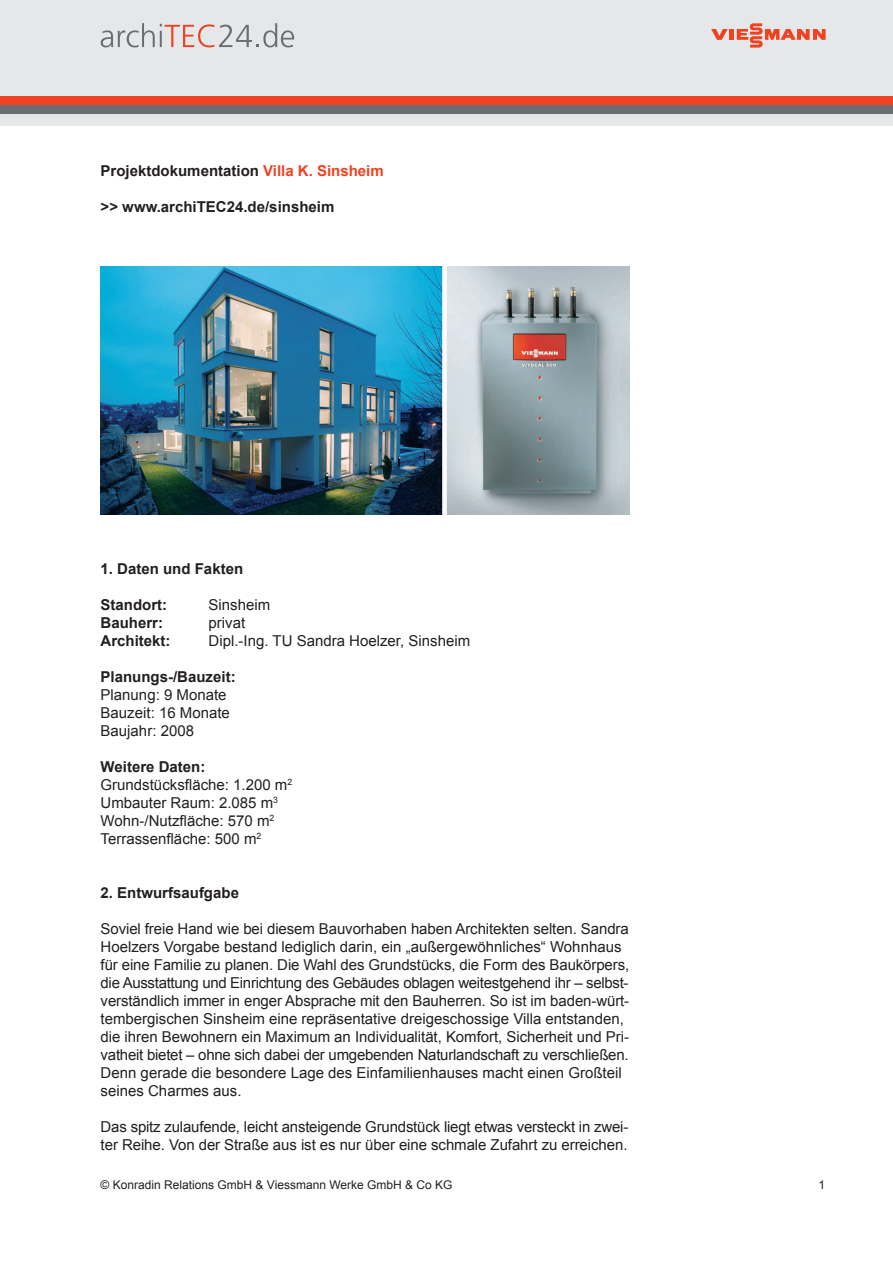
<style>
.page{position:relative;width:893px;height:1263px;background:#fff}
.page>*{position:absolute;margin:0;border:0;box-sizing:border-box;transform-origin:0 0}
.t1{font:15px/18px "Arial";letter-spacing:-.005em;color:#231f20}
.t2{font:700 15px "Arial";color:#231f20}
.t3{font:12px "Arial";color:#231f20}
.s1{color:#ef4222}
</style>
<div class="page">
<div style="left:0;top:0;width:893px;height:97px;background:#e6e7e9"></div>
<div style="left:0;top:97px;width:893px;height:8px;background:#ef4222"></div>
<div style="left:0;top:105px;width:893px;height:10px;background:#6c6d70"></div>
<div style="left:0;top:115px;width:893px;height:11px;background:#e6e7e9"></div>
<svg style="left:101px;top:23px;width:193px;height:24px"></svg>
<hr style="left:729px;top:29px;width:4px;height:11px;background:#ef4222">
<svg style="left:711px;top:29px;width:17px;height:11px"></svg>
<svg style="left:737px;top:23px;width:89px;height:25px"></svg>
<img style="left:101px;top:267px;width:528px;height:247px">
<p class="t2" style="left:101px;top:161px;width:285px">Projektdokumentation <span class="s1">Villa K. Sinsheim</span></p>
<p class="t2" style="left:101px;top:197px;width:235px">&gt;&gt; www.archiTEC24.de/sinsheim</p>
<p class="t2" style="left:101px;top:558px;width:144px">1. Daten und Fakten</p>
<p class="t2" style="left:101px;top:594px;width:68px">Standort:</p>
<p class="t1" style="left:209px;top:595px;width:63px">Sinsheim</p>
<p class="t2" style="left:101px;top:612px;width:64px">Bauherr:</p>
<p class="t1" style="left:209px;top:613px;width:38px">privat</p>
<p class="t2" style="left:101px;top:630px;width:72px">Architekt:</p>
<p class="t1" style="left:209px;top:631px;width:263px">Dipl.-Ing. TU Sandra Hoelzer, Sinsheim</p>
<p class="t2" style="left:101px;top:666px;width:137px">Planungs-/Bauzeit:</p>
<p class="t1" style="left:101px;top:685px;width:127px">Planung: 9 Monate</p>
<p class="t1" style="left:101px;top:703px;width:131px">Bauzeit: 16 Monate</p>
<p class="t1" style="left:101px;top:721px;width:95px">Baujahr: 2008</p>
<p class="t2" style="left:101px;top:756px;width:106px">Weitere Daten:</p>
<p class="t1" style="left:101px;top:775px;width:193px">Grundstücksfläche: 1.200 m<sup>2</sup></p>
<p class="t1" style="left:101px;top:793px;width:179px">Umbauter Raum: 2.085 m<sup>3</sup></p>
<p class="t1" style="left:101px;top:811px;width:175px">Wohn-/Nutzfläche: 570 m<sup>2</sup></p>
<p class="t1" style="left:101px;top:829px;width:162px">Terrassenfläche: 500 m<sup>2</sup></p>
<p class="t2" style="left:101px;top:882px;width:140px">2. Entwurfsaufgabe</p>
<p class="t1" style="left:101px;top:919px;width:530px">Soviel freie Hand wie bei diesem Bauvorhaben haben Architekten selten. Sandra Hoelzers Vorgabe bestand lediglich darin, ein „außergewöhnliches“ Wohnhaus für eine Familie zu planen. Die Wahl des Grundstücks, die Form des Baukörpers, die Ausstattung und Einrichtung des Gebäudes oblagen weitestgehend ihr – selbst&shy;verständlich immer in enger Absprache mit den Bauherren. So ist im baden-würt&shy;tembergischen Sinsheim eine repräsentative dreigeschossige Villa entstanden, die ihren Bewohnern ein Maximum an Individualität, Komfort, Sicherheit und Pri&shy;vatheit bietet – ohne sich dabei der umgebenden Naturlandschaft zu verschließen.<br>Denn gerade die besondere Lage des Einfamilienhauses macht einen Großteil seines Charmes aus.</p>
<p class="t1" style="left:101px;top:1117px;width:529px">Das spitz zulaufende, leicht ansteigende Grundstück liegt etwas versteckt in zwei&shy;ter Reihe. Von der Straße aus ist es nur über eine schmale Zufahrt zu erreichen.</p>
<p class="t3" style="left:101px;top:1177px;width:353px">© Konradin Relations GmbH &amp; Viessmann Werke GmbH &amp; Co KG</p>
<p class="t3" style="left:819px;top:1177px;width:8px">1</p>
</div>
